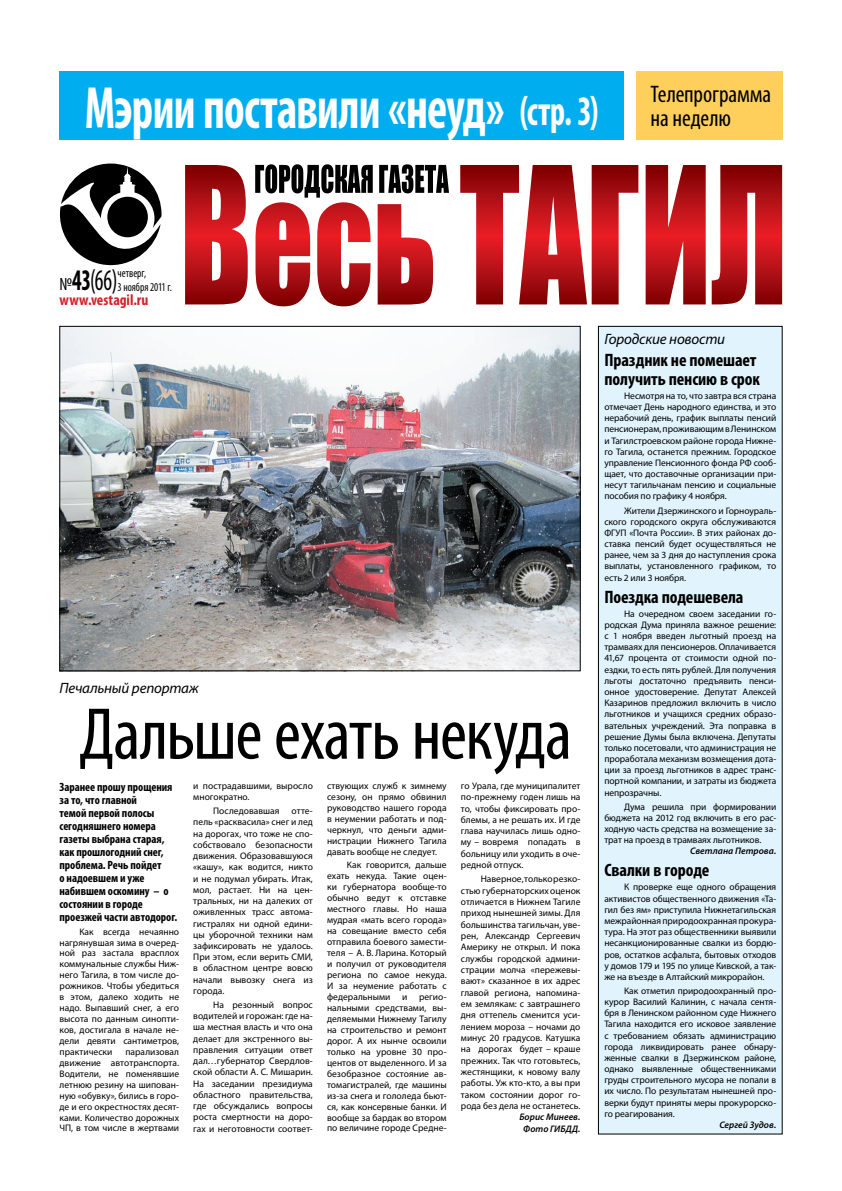
<style>
.page{position:relative;width:842px;height:1191px;background:#fff}
.page>*{position:absolute;margin:0;border:0;box-sizing:border-box;transform-origin:0 0}
.t1{font:condensed 74px "Myriad Pro";letter-spacing:-.02em;color:#000}
.t2{font:700 condensed 60px "Myriad Pro";letter-spacing:-.015em;color:#fff;scale:.8 1}
.t3{font:condensed 30px "Myriad Pro";color:#000;scale:.75 1}
.t4{font:condensed 24px "Myriad Pro";letter-spacing:-.005em;color:#000}
.t5{font:700 condensed 18px/19.3px "Myriad Pro";letter-spacing:-.005em;color:#000}
.t6{font:700 condensed 15.4px "Myriad Pro";color:#d2232a}
.t7{font:italic 15px "Myriad Pro";letter-spacing:-.015em;color:#000}
.t8{font:700 condensed 12px/13px "Myriad Pro";letter-spacing:-.005em;color:#000}
.t9{font:condensed 12px/14px "Myriad Pro";letter-spacing:-.005em;color:#000;scale:.9 1}
.t10{font:9.5px/11.2px "Myriad Pro";color:#000;text-align:justify}
.t11{font:italic 600 9.5px/11.3px "Myriad Pro";letter-spacing:.005em;color:#000;text-align:center}
.s1{font-size:42px}
.s2{font-weight:400;font-size:24px;color:#000}
.s3{font-size:18px}
.s4{font-weight:700}
</style>
<div class="page">
<svg style="left:60px;top:163px;width:102px;height:102px"></svg>
<svg style="left:255px;top:164px;width:191px;height:1px"></svg>
<svg style="left:185px;top:165px;width:597px;height:141px"></svg>
<div style="left:636px;top:71px;width:146px;height:68px;background:#ffcf5c"></div>
<div style="left:60px;top:71px;width:564px;height:68px;background:#00aeef"></div>
<div style="left:598px;top:326px;width:184px;height:808px;background:#e1f4fd"></div>
<div style="left:598px;top:326px;width:184px;height:808px;border:1px solid #000"></div>
<img style="left:62px;top:328px;width:516px;height:341px">
<h3 class="t4" style="left:651px;top:80px;width:122px">Телепрограмма</h3>
<h2 class="t2" style="left:85px;top:70px;width:809px">Мэрии поставили «неуд» <span class="s1">(стр. 3)</span> <span class="s2">на неделю</span></h2>
<h3 class="t3" style="left:60px;top:262px;width:79px"><span class="s3">№</span><span class="s4">43</span>(66)</h3>
<p class="t9" style="left:118px;top:265px;width:62px">четверг,<br>3 ноября 2011 г.</p>
<h3 class="t6" style="left:60px;top:291px;width:90px">www.vestagil.ru</h3>
<h3 class="t7" style="left:60px;top:678px;width:141px">Печальный репортаж</h3>
<h1 class="t1" style="left:79px;top:689px;width:494px">Дальше ехать некуда</h1>
<p class="t8" style="left:60px;top:780px;width:119px">Заранее прошу прощения за то, что главной<br>темой первой полосы сегодняшнего номера газеты выбрана старая, как прошлогодний снег, проблема. Речь пойдет<br>о надоевшем и уже набившем оскомину – о состоянии в городе проезжей части автодорог.</p>
<p class="t10" style="left:60px;top:925px;width:121px;line-height:10.9px;text-indent:20px">Как всегда нечаянно нагрянувшая зима в очеред‑ ной раз застала врасплох коммунальные службы Ниж‑ него Тагила, в том числе до‑ рожников. Чтобы убедиться в этом, далеко ходить не надо. Выпавший снег, а его высота по данным синопти‑ ков, достигала в начале не‑ дели девяти сантиметров, практически</p>
<p class="t10" style="left:327px;top:780px;width:121px">ствующих служб к зимнему сезону, он прямо обвинил руководство нашего города в неумении работать и под‑ черкнул, что деньги адми‑ нистрации Нижнего Тагила давать вообще не следует.</p>
<p class="t10" style="left:327px;top:859px;width:121px;text-indent:20px">Как говорится, дальше ехать некуда. Такие оцен‑ ки губернатора вообще‑то обычно ведут к отставке местного главы. Но наша мудрая «мать всего города» на совещание вместо себя отправила боевого замести‑ теля – А. В. Ларина. Который и получил от руководителя региона по самое некуда.<br>И за неумение работать с федеральными и регио‑ нальными средствами, вы‑ деляемыми Нижнему Тагилу на строительство и ремонт дорог. А их нынче освоили только на уровне 30 про‑ центов от выделенного. И за безобразное состояние ав‑ томагистралей, где машины из‑за снега и гололеда бьют‑ ся, как консервные банки. И вообще за бардак во втором по величине городе Средне‑</p>
<p class="t10" style="left:461px;top:780px;width:121px">го Урала, где муниципалитет по‑прежнему годен лишь на то, чтобы фиксировать про‑ блемы, а не решать их. И где глава научилась лишь одно‑ му – вовремя попадать в больницу или уходить в оче‑ редной отпуск.</p>
<p class="t10" style="left:461px;top:873px;width:121px;text-indent:20px">Наверное, только резко‑ стью губернаторских оценок отличается в Нижнем Тагиле приход нынешней зимы. Для большинства тагильчан, уве‑ рен, Александр Сергеевич Америку не открыл. И пока службы городской админи‑ страции молча «пережевы‑ вают» сказанное в их адрес главой региона, напомина‑ ем землякам: с завтрашнего дня оттепель сменится уси‑ лением мороза – ночами до минус 20 градусов. Катушка на дорогах будет – краше прежних. Так что готовьтесь, жестянщики, к новому валу работы. Уж кто-кто, а вы при таком состоянии дорог го‑ рода без дела не останетесь.</p>
<p class="t11" style="left:519px;top:1111px;width:63px">Борис Минеев.<br>Фото ГИБДД.</p>
<p class="t10" style="left:193px;top:780px;width:121px">и пострадавшими, выросло многократно.</p>
<p class="t10" style="left:213px;top:805px;width:68px">Последовавшая</p>
<p class="t10" style="left:193px;top:805px;width:121px;text-indent:98px">отте‑ пель «расквасила» снег и лед на дорогах, что тоже не спо‑ собствовало безопасности движения. Образовавшуюся «кашу», как водится, никто и не подумал убирать. Итак, мол, растает. Ни на цен‑ тральных, ни на далеких от оживленных трасс автома‑ гистралях ни одной едини‑ цы уборочной техники нам зафиксировать не удалось.<br>При этом, если верить СМИ, в областном центре вовсю начали вывозку снега из города.</p>
<p class="t10" style="left:193px;top:999px;width:121px;text-indent:20px">На резонный вопрос водителей и горожан: где на‑ ша местная власть и что она делает для экстренного вы‑ правления ситуации ответ дал…губернатор Свердлов‑ ской области А. С. Мишарин.<br>На заседании президиума областного правительства, где обсуждались вопросы роста смертности на доро‑ гах и неготовности соответ‑</p>
<p class="t10" style="left:60px;top:1046px;width:121px;line-height:10.9px;text-indent:66px">парализовал движение автотранспорта.<br>Водители, не поменявшие летнюю резину на шипован‑ ную «обувку», бились в горо‑ де и его окрестностях десят‑ ками. Количество дорожных ЧП, в том числе в жертвами</p>
<h3 class="t7" style="left:604px;top:329px;width:122px">Городские новости</h3>
<h3 class="t5" style="left:604px;top:349px;width:157px">Праздник не помешает получить пенсию в срок</h3>
<p class="t10" style="left:604px;top:390px;width:173px;text-indent:20px">Несмотря на то, что завтра вся страна отмечает День народного единства, и это нерабочий день, график выплаты пенсий пенсионерам, проживающим в Ленинском и Тагилстроевском районе города Нижне‑ го Тагила, останется прежним. Городское управление Пенсионного фонда РФ сооб‑ щает, что доставочные организации при‑ несут тагильчанам пенсию и социальные пособия по графику 4 ноября.</p>
<p class="t10" style="left:604px;top:504px;width:173px;text-indent:20px">Жители Дзержинского и Горноураль‑ ского городского округа обслуживаются ФГУП «Почта России». В этих районах до‑ ставка пенсий будет осуществляться не ранее, чем за 3 дня до наступления срока выплаты, установленного графиком, то есть 2 или 3 ноября.</p>
<h3 class="t5" style="left:604px;top:586px;width:141px">Поездка подешевела</h3>
<p class="t10" style="left:604px;top:608px;width:173px;text-indent:20px">На очередном своем заседании го‑ родская Дума приняла важное решение: с 1 ноября введен льготный проезд на трамваях для пенсионеров. Оплачивается 41,67 процента от стоимости одной по‑ ездки, то есть пять рублей. Для получения льготы достаточно предъявить пенси‑ онное удостоверение. Депутат Алексей Казаринов предложил включить в число льготников и учащихся средних образо‑ вательных учреждений. Эта поправка в решение Думы была включена. Депутаты только посетовали, что администрация не проработала механизм возмещения дота‑ ции за проезд льготников в адрес транс‑ портной компании, и затраты из бюджета непрозрачны.</p>
<p class="t10" style="left:604px;top:800px;width:173px;text-indent:20px">Дума решила при формировании бюджета на 2012 год включить в его рас‑ ходную часть средства на возмещение за‑ трат на проезд в трамваях льготников.</p>
<p class="t11" style="left:690px;top:845px;width:88px">Светлана Петрова.</p>
<h3 class="t5" style="left:604px;top:860px;width:107px">Свалки в городе</h3>
<p class="t10" style="left:604px;top:881px;width:173px;text-indent:20px">К проверке еще одного обращения активистов общественного движения «Та‑ гил без ям» приступила Нижнетагильская межрайонная природоохранная прокура‑ тура. На этот раз общественники выявили несанкционированные свалки из бордю‑ ров, остатков асфальта, бытовых отходов у домов 179 и 195 по улице Кивской, а так‑ же на въезде в Алтайский микрорайон.</p>
<p class="t10" style="left:604px;top:985px;width:173px;text-indent:20px">Как отметил природоохранный про‑ курор Василий Калинин, с начала сентя‑ бря в Ленинском районном суде Нижнего Тагила находится его исковое заявление с требованием обязать администрацию города ликвидировать ранее обнару‑ женные свалки в Дзержинском районе, однако выявленные общественниками груды строительного мусора не попали в их число. По результатам нынешней про‑ верки будут приняты меры прокурорско‑ го реагирования.</p>
<p class="t11" style="left:719px;top:1119px;width:58px">Сергей Зудов.</p>
</div>
